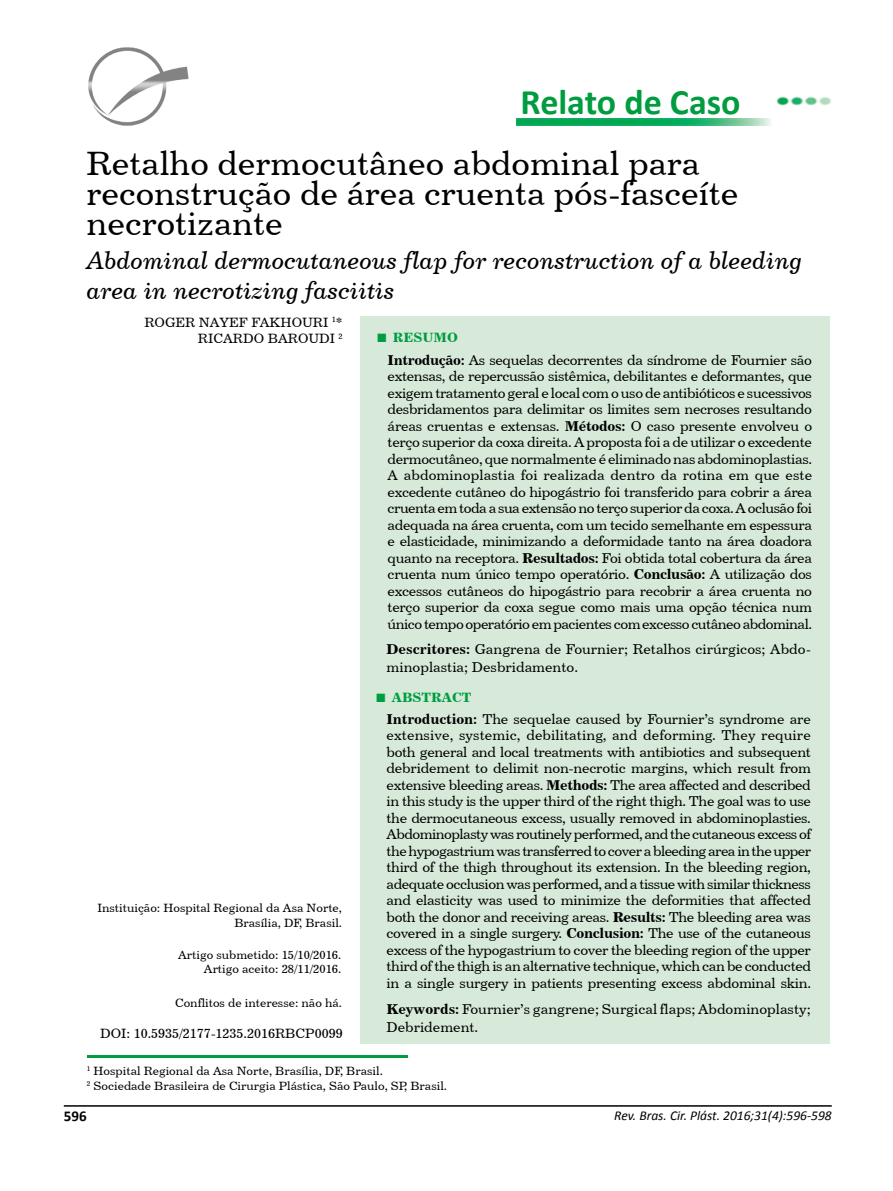
<style>
.page{position:relative;width:893px;height:1191px;background:#fff}
.page>*{position:absolute;margin:0;border:0;box-sizing:border-box;transform-origin:0 0}
.t1{font:700 36px "Calibri";color:#009d40}
.t2{font:33.75px/30px "Century 731 BT Roman A";color:#000}
.t3{font:24.75px/30px "Century 731 BT Italic A";color:#000}
.t4{font:700 15px "Calibri";color:#000}
.t5{font:14.25px/16.5px "Century 731 BT Roman A";color:#000;text-align:justify}
.t6{font:13.5px/16.2px "Century 731 BT Roman A";color:#000;text-align:right}
.t7{font:italic 13.5px "Calibri";color:#000}
.t8{font:13.5px "Century 731 BT Bold A";color:#009d40}
.t9{font:12px/14.4px "Century 731 BT Roman A";color:#000;text-align:right}
.s1{font-family:"Times New Roman";font-weight:700;font-size:18px}
.s2{font-family:"Century 731 BT Bold A"}
</style>
<div class="page">
<hr style="left:64px;top:1105px;width:768px;height:1px;background:#000">
<img style="left:776px;top:96px;width:55px;height:10px">
<img style="left:88px;top:47px;width:101px;height:79px">
<div style="left:360px;top:316px;width:470px;height:728px;background:#d7ead9"></div>
<hr style="left:87px;top:1054px;width:320px;height:3px;background:#009d40">
<img style="left:517px;top:118px;width:255px;height:7px">
<h1 class="t1" style="left:521px;top:79px;width:221px">Relato de Caso</h1>
<h2 class="t2" style="left:86px;top:148px;width:654px">Retalho dermocutâneo abdominal para reconstrução de área cruenta pós-fasceíte necrotizante</h2>
<h3 class="t3" style="left:87px;top:245px;width:717px">Abdominal dermocutaneous flap for reconstruction of a bleeding area in necrotizing fasciitis</h3>
<p class="t6" style="left:144px;top:314px;width:200px">ROGER NAYEF FAKHOURI <sup>1</sup>*<br>RICARDO BAROUDI <sup>2</sup></p>
<p class="t9" style="left:97px;top:900px;width:246px">Instituição: Hospital Regional da Asa Norte,<br>Brasília, DF, Brasil.</p>
<p class="t9" style="left:178px;top:947px;width:165px">Artigo submetido: 15/10/2016.<br>Artigo aceito: 28/11/2016.</p>
<p class="t9" style="left:175px;top:995px;width:168px">Conflitos de interesse: não há.</p>
<p class="t6" style="left:100px;top:1025px;width:244px">DOI: 10.5935/2177-1235.2016RBCP0099</p>
<p class="t8" style="left:376px;top:329px;width:83px"><span class="s1">■</span> RESUMO</p>
<p class="t5" style="left:388px;top:351px;width:426px"><span class="s2">Introdução:</span> As sequelas decorrentes da síndrome de Fournier são extensas, de repercussão sistêmica, debilitantes e deformantes, que exigem tratamento geral e local com o uso de antibióticos e sucessivos desbridamentos para delimitar os limites sem necroses resultando áreas cruentas e extensas. <span class="s2">Métodos:</span> O caso presente envolveu o terço superior da coxa direita. A proposta foi a de utilizar o excedente dermocutâneo, que normalmente é eliminado nas abdominoplastias.<br>A abdominoplastia foi realizada dentro da rotina em que este excedente cutâneo do hipogástrio foi transferido para cobrir a área cruenta em toda a sua extensão no terço superior da coxa. A oclusão foi adequada na área cruenta, com um tecido semelhante em espessura e elasticidade, minimizando a deformidade tanto na área doadora quanto na receptora. <span class="s2">Resultados:</span> Foi obtida total cobertura da área cruenta num único tempo operatório. <span class="s2">Conclusão:</span> A utilização dos excessos cutâneos do hipogástrio para recobrir a área cruenta no terço superior da coxa segue como mais uma opção técnica num único tempo operatório em pacientes com excesso cutâneo abdominal.</p>
<p class="t5" style="left:387px;top:639px;width:426px;line-height:18px"><span class="s2">Descritores:</span> Gangrena de Fournier; Retalhos cirúrgicos; Abdo&shy;minoplastia; Desbridamento.</p>
<p class="t8" style="left:375px;top:688px;width:98px"><span class="s1">■</span> ABSTRACT</p>
<p class="t5" style="left:387px;top:710px;width:426px"><span class="s2">Introduction:</span> The sequelae caused by Fournier’s syndrome are extensive, systemic, debilitating, and deforming. They require both general and local treatments with antibiotics and subsequent debridement to delimit non-necrotic margins, which result from extensive bleeding areas. <span class="s2">Methods:</span> The area affected and described in this study is the upper third of the right thigh. The goal was to use the dermocutaneous excess, usually removed in abdominoplasties.<br>Abdominoplasty was routinely performed, and the cutaneous excess of the hypogastrium was transferred to cover a bleeding area in the upper third of the thigh throughout its extension. In the bleeding region, adequate occlusion was performed, and a tissue with similar thickness and elasticity was used to minimize the deformities that affected both the donor and receiving areas. <span class="s2">Results:</span> The bleeding area was covered in a single surgery. <span class="s2">Conclusion:</span> The use of the cutaneous excess of the hypogastrium to cover the bleeding region of the upper third of the thigh is an alternative technique, which can be conducted in a single surgery in patients presenting excess abdominal skin.</p>
<p class="t5" style="left:387px;top:1000px;width:426px;line-height:18px"><span class="s2">Keywords:</span> Fournier’s gangrene; Surgical flaps; Abdominoplasty;<br>Debridement.</p>
<p class="t9" style="left:87px;top:1062px;width:362px;line-height:15px;text-align:left"><sup>1</sup> Hospital Regional da Asa Norte, Brasília, DF, Brasil.<br><sup>2</sup> Sociedade Brasileira de Cirurgia Plástica, São Paulo, SP, Brasil.</p>
<p class="t4" style="left:64px;top:1106px;width:24px">596</p>
<p class="t7" style="left:614px;top:1106px;width:219px">Rev. Bras. Cir. Plást. 2016;31(4):596-598</p>
</div>
